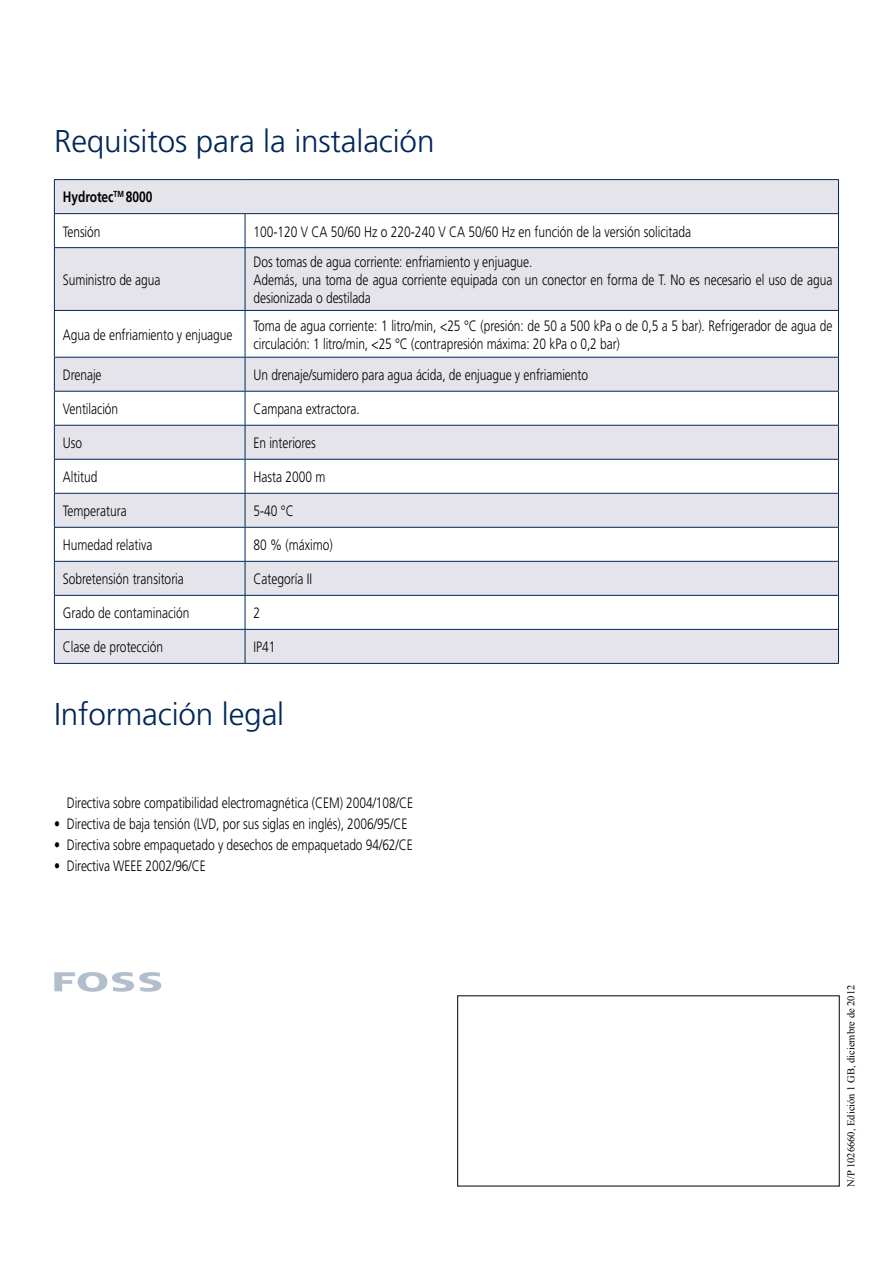
<style>
.page{position:relative;width:893px;height:1263px;background:#fff}
.page>*{position:absolute;margin:0;border:0;box-sizing:border-box;transform-origin:0 0}
.t1{font:300 31.5px "Frutiger";letter-spacing:-.005em;color:#002659}
.t2{font:300 15px/18px "Frutiger";letter-spacing:-.005em;color:#000;scale:.8 1}
.t3{font:700 15px "Frutiger";letter-spacing:-.005em;color:#000;scale:.8 1}
.t4{font:10.5px "Times New Roman";color:#000}
</style>
<div class="page">
<svg style="left:55px;top:180px;width:783px;height:483px;fill:#e5e4ea"></svg>
<svg style="left:55px;top:460px;width:783px;height:169px"></svg>
<hr style="left:838px;top:180px;width:1px;height:33px;background:#002659">
<hr style="left:54px;top:180px;width:1px;height:33px;background:#002659">
<hr style="left:54px;top:179px;width:191px;height:1px;background:#002659">
<hr style="left:245px;top:179px;width:594px;height:1px;background:#002659">
<hr style="left:54px;top:214px;width:1px;height:33px;background:#002659">
<hr style="left:245px;top:214px;width:1px;height:33px;background:#002659">
<hr style="left:838px;top:214px;width:1px;height:33px;background:#002659">
<hr style="left:54px;top:311px;width:1px;height:46px;background:#002659">
<hr style="left:245px;top:311px;width:1px;height:46px;background:#002659">
<hr style="left:838px;top:311px;width:1px;height:46px;background:#002659">
<hr style="left:54px;top:392px;width:1px;height:33px;background:#002659">
<hr style="left:245px;top:392px;width:1px;height:33px;background:#002659">
<hr style="left:838px;top:392px;width:1px;height:33px;background:#002659">
<hr style="left:54px;top:459px;width:191px;height:1px;background:#002659">
<hr style="left:245px;top:459px;width:594px;height:1px;background:#002659">
<hr style="left:54px;top:493px;width:191px;height:1px;background:#002659">
<hr style="left:245px;top:493px;width:594px;height:1px;background:#002659">
<hr style="left:54px;top:527px;width:191px;height:1px;background:#002659">
<hr style="left:245px;top:527px;width:594px;height:1px;background:#002659">
<hr style="left:54px;top:561px;width:191px;height:1px;background:#002659">
<hr style="left:245px;top:561px;width:594px;height:1px;background:#002659">
<hr style="left:54px;top:595px;width:191px;height:1px;background:#002659">
<hr style="left:245px;top:595px;width:594px;height:1px;background:#002659">
<hr style="left:54px;top:629px;width:191px;height:1px;background:#002659">
<hr style="left:245px;top:629px;width:594px;height:1px;background:#002659">
<hr style="left:54px;top:663px;width:191px;height:1px;background:#002659">
<hr style="left:245px;top:663px;width:594px;height:1px;background:#002659">
<hr style="left:54px;top:213px;width:191px;height:1px;background:#002659">
<hr style="left:245px;top:213px;width:594px;height:1px;background:#002659">
<hr style="left:54px;top:248px;width:1px;height:62px;background:#002659">
<hr style="left:54px;top:247px;width:191px;height:1px;background:#002659">
<hr style="left:245px;top:248px;width:1px;height:62px;background:#002659">
<hr style="left:838px;top:248px;width:1px;height:62px;background:#002659">
<hr style="left:245px;top:247px;width:594px;height:1px;background:#002659">
<hr style="left:54px;top:310px;width:191px;height:1px;background:#002659">
<hr style="left:245px;top:310px;width:594px;height:1px;background:#002659">
<hr style="left:54px;top:358px;width:1px;height:33px;background:#002659">
<hr style="left:54px;top:357px;width:191px;height:1px;background:#002659">
<hr style="left:245px;top:358px;width:1px;height:33px;background:#002659">
<hr style="left:838px;top:358px;width:1px;height:33px;background:#002659">
<hr style="left:245px;top:357px;width:594px;height:1px;background:#002659">
<hr style="left:54px;top:391px;width:191px;height:1px;background:#002659">
<hr style="left:245px;top:391px;width:594px;height:1px;background:#002659">
<hr style="left:54px;top:426px;width:1px;height:33px;background:#002659">
<hr style="left:54px;top:425px;width:191px;height:1px;background:#002659">
<hr style="left:245px;top:426px;width:1px;height:33px;background:#002659">
<hr style="left:838px;top:426px;width:1px;height:33px;background:#002659">
<hr style="left:245px;top:425px;width:594px;height:1px;background:#002659">
<hr style="left:54px;top:460px;width:1px;height:33px;background:#002659">
<hr style="left:245px;top:460px;width:1px;height:33px;background:#002659">
<hr style="left:838px;top:460px;width:1px;height:33px;background:#002659">
<hr style="left:54px;top:494px;width:1px;height:33px;background:#002659">
<hr style="left:245px;top:494px;width:1px;height:33px;background:#002659">
<hr style="left:838px;top:494px;width:1px;height:33px;background:#002659">
<hr style="left:54px;top:528px;width:1px;height:33px;background:#002659">
<hr style="left:245px;top:528px;width:1px;height:33px;background:#002659">
<hr style="left:838px;top:528px;width:1px;height:33px;background:#002659">
<hr style="left:54px;top:562px;width:1px;height:33px;background:#002659">
<hr style="left:245px;top:562px;width:1px;height:33px;background:#002659">
<hr style="left:838px;top:562px;width:1px;height:33px;background:#002659">
<hr style="left:54px;top:596px;width:1px;height:33px;background:#002659">
<hr style="left:245px;top:596px;width:1px;height:33px;background:#002659">
<hr style="left:838px;top:596px;width:1px;height:33px;background:#002659">
<hr style="left:54px;top:630px;width:1px;height:33px;background:#002659">
<hr style="left:245px;top:630px;width:1px;height:33px;background:#002659">
<hr style="left:838px;top:630px;width:1px;height:33px;background:#002659">
<div style="left:457px;top:995px;width:383px;height:191px;border:1px solid #000"></div>
<svg style="left:54px;top:972px;width:107px;height:20px"></svg>
<h1 class="t1" style="left:54px;top:124px;width:382px">Requisitos para la instalación</h1>
<p class="t3" style="left:63px;top:188px;width:113px">Hydrotec<sup>TM</sup> 8000</p>
<p class="t2" style="left:63px;top:222px;width:49px">Tensión</p>
<p class="t2" style="left:254px;top:222px;width:548px">100-120 V CA 50/60 Hz o 220-240 V CA 50/60 Hz en función de la versión solicitada</p>
<p class="t2" style="left:63px;top:271px;width:123px">Suministro de agua</p>
<p class="t2" style="left:254px;top:253px;width:725px">Dos tomas de agua corriente: enfriamiento y enjuague.<br>Además, una toma de agua corriente equipada con un conector en forma de T. No es necesario el uso de agua desionizada o destilada</p>
<p class="t2" style="left:63px;top:325px;width:213px">Agua de enfriamiento y enjuague</p>
<p class="t2" style="left:254px;top:316px;width:725px">Toma de agua corriente: 1 litro/min, &lt;25 °C (presión: de 50 a 500 kPa o de 0,5 a 5 bar). Refrigerador de agua de circulación: 1 litro/min, &lt;25 °C (contrapresión máxima: 20 kPa o 0,2 bar)</p>
<p class="t2" style="left:63px;top:366px;width:50px">Drenaje</p>
<p class="t2" style="left:254px;top:366px;width:420px">Un drenaje/sumidero para agua ácida, de enjuague y enfriamiento</p>
<p class="t2" style="left:63px;top:400px;width:71px">Ventilación</p>
<p class="t2" style="left:254px;top:400px;width:134px">Campana extractora.</p>
<p class="t2" style="left:63px;top:434px;width:26px">Uso</p>
<p class="t2" style="left:254px;top:434px;width:79px">En interiores</p>
<p class="t2" style="left:63px;top:468px;width:45px">Altitud</p>
<p class="t2" style="left:254px;top:468px;width:92px">Hasta 2000 m</p>
<p class="t2" style="left:63px;top:502px;width:81px">Temperatura</p>
<p class="t2" style="left:254px;top:502px;width:52px">5-40 °C</p>
<p class="t2" style="left:63px;top:536px;width:114px">Humedad relativa</p>
<p class="t2" style="left:254px;top:536px;width:101px">80 % (máximo)</p>
<p class="t2" style="left:63px;top:570px;width:153px">Sobretensión transitoria</p>
<p class="t2" style="left:254px;top:570px;width:75px">Categoría II</p>
<p class="t2" style="left:63px;top:604px;width:160px">Grado de contaminación</p>
<p class="t2" style="left:254px;top:604px;width:10px">2</p>
<p class="t2" style="left:63px;top:638px;width:127px">Clase de protección</p>
<p class="t2" style="left:254px;top:638px;width:29px">IP41</p>
<h1 class="t1" style="left:54px;top:697px;width:232px">Información legal</h1>
<p class="t2" style="left:67px;top:793px;width:434px">Directiva sobre compatibilidad electromagnética (CEM) 2004/108/CE</p>
<p class="t2" style="left:54px;top:814px;width:443px">• Directiva de baja tensión (LVD, por sus siglas en inglés), 2006/95/CE</p>
<p class="t2" style="left:54px;top:835px;width:450px">• Directiva sobre empaquetado y desechos de empaquetado 94/62/CE</p>
<p class="t2" style="left:54px;top:856px;width:191px">• Directiva WEEE 2002/96/CE</p>
<p class="t4" style="left:844px;top:1186px;width:203px;rotate:-90deg">N/P 1026660, Edición 1 GB, diciembre de 2012</p>
</div>
